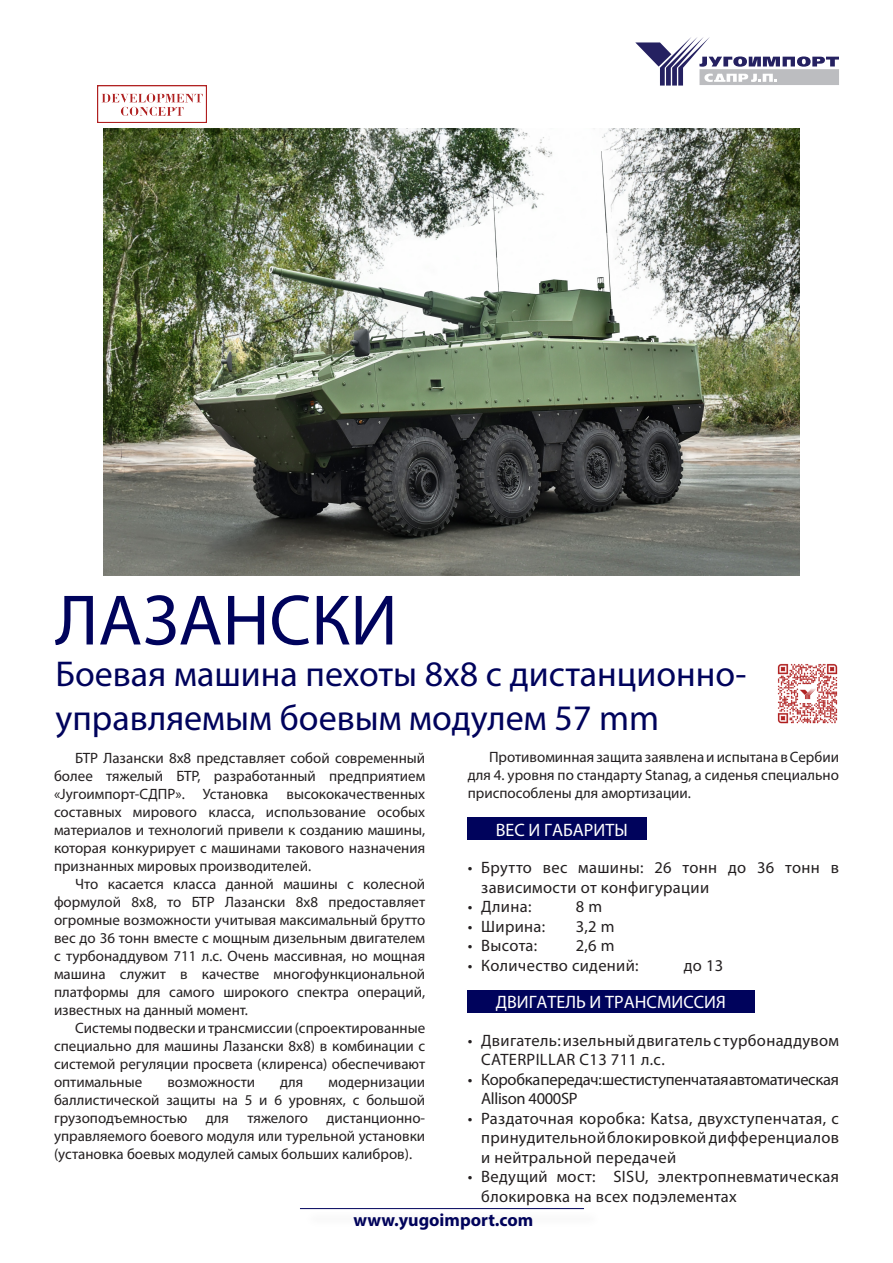
<style>
.page{position:relative;width:893px;height:1263px;background:#fff}
.page>*{position:absolute;margin:0;border:0;box-sizing:border-box;transform-origin:0 0}
.Naslov{font:72px "Myriad Pro";color:#00035c}
.Podnaslov{font:36px/43.2px "Myriad Pro";color:#00035c}
.Mali_naslov_sa_plavo{font:18px "Myriad Pro";color:#fff}
.t1{font:700 18px "Myriad Pro";color:#00035c}
.t2{font:16.5px/19.5px "Myriad Pro";letter-spacing:.02em;color:#231f20}
.t3{font:16.5px/19.5px "Myriad Pro";letter-spacing:-.02em;color:#231f20}
.Text{font:15px/18px "Myriad Pro";color:#231f20;text-align:justify}
</style>
<div class="page">
<svg style="left:635px;top:37px;width:204px;height:48px"></svg>
<hr style="left:300px;top:1208px;width:284px;height:1px;background:#00035c">
<img style="left:777px;top:663px;width:61px;height:61px">
<div style="left:468px;top:818px;width:179px;height:22px;background:#00035c"></div>
<div style="left:468px;top:990px;width:287px;height:22px;background:#00035c"></div>
<img style="left:104px;top:128px;width:695px;height:448px">
<img style="left:98px;top:85px;width:109px;height:37px">
<p class="Naslov" style="left:56px;top:576px;width:344px">ЛАЗАНСКИ</p>
<p class="Podnaslov" style="left:56px;top:652px;width:692px">Боевая машина пехоты 8x8 с дистанционно&shy;управляемым боевым модулем 57 mm</p>
<p class="Text" style="left:54px;top:749px;width:373px;text-indent:21px">БТР Лазански 8x8 представляет собой современный более тяжелый БТР, разработанный предприятием «Jугоимпорт-СДПР». Установка высококачественных составных мирового класса, использование особых материалов и технологий привели к созданию машины, которая конкурирует с машинами такового назначения признанных мировых производителей.</p>
<p class="Text" style="left:54px;top:875px;width:373px;text-indent:21px">Что касается класса данной машины с колесной формулой 8x8, то БТР Лазански 8x8 предоставляет огромные возможности учитывая максимальный брутто вес до 36 тонн вместе с мощным дизельным двигателем с турбонаддувом 711 л.с. Очень массивная, но мощная машина служит в качестве многофункциональной платформы для самого широкого спектра операций, известных на данный момент.</p>
<p class="Text" style="left:54px;top:1019px;width:373px;text-indent:21px">Системы подвески и трансмиссии (спроектированные специально для машины Лазански 8x8) в комбинации с системой регуляции просвета (клиренса) обеспечивают оптимальные</p>
<p class="Text" style="left:468px;top:748px;width:373px;text-indent:21px">Противоминная защита заявлена и испытана в Сербии для 4. уровня по стандарту Stanag, а сиденья специально приспособлены для амортизации.</p>
<p class="Mali_naslov_sa_plavo" style="left:496px;top:818px;width:133px">ВЕС И ГАБАРИТЫ</p>
<p class="t2" style="left:481px;top:857px;width:359px;text-indent:-14px">• Брутто вес машины: 26 тонн до 36 тонн в зависимости от конфигурации</p>
<p class="t2" style="left:468px;top:896px;width:65px">• Длина:</p>
<p class="t2" style="left:576px;top:896px;width:28px">8 m</p>
<p class="t2" style="left:468px;top:916px;width:79px">• Ширина:</p>
<p class="t2" style="left:576px;top:916px;width:40px">3,2 m</p>
<p class="t2" style="left:468px;top:935px;width:71px">• Высота:</p>
<p class="t2" style="left:576px;top:935px;width:40px">2,6 m</p>
<p class="t2" style="left:468px;top:955px;width:172px">• Количество сидений:</p>
<p class="t2" style="left:684px;top:955px;width:41px">до 13</p>
<p class="Mali_naslov_sa_plavo" style="left:496px;top:991px;width:232px">ДВИГАТЕЛЬ И ТРАНСМИССИЯ</p>
<p class="t2" style="left:481px;top:1030px;width:359px;text-indent:-14px">• Двигатель: изельный двигатель с турбонаддувом<br>CATERPILLAR C13 711 л.с.</p>
<p class="t3" style="left:481px;top:1069px;width:359px;text-indent:-14px">• Коробка передач: шестиступенчатая автоматическая<br>Allison 4000SP</p>
<p class="t2" style="left:481px;top:1108px;width:359px;text-align:justify;text-indent:-14px">• Раздаточная коробка: Katsa, двухступенчатая, с принудительной блокировкой дифференциалов и нейтральной передачей</p>
<p class="t2" style="left:481px;top:1166px;width:359px;text-indent:-14px">• Ведущий мост: SISU, электропневматическая блокировка на всех подэлементах</p>
<p class="Text" style="left:54px;top:1073px;width:373px;text-indent:274px">модернизации баллистической защиты на 5 и 6 уровнях, с большой грузоподъемностью для тяжелого дистанционно&shy;управляемого боевого модуля или турельной установки (установка боевых модулей самых больших калибров).</p>
<p class="Text" style="left:167px;top:1073px;width:89px">возможности</p>
<p class="Text" style="left:280px;top:1073px;width:25px">для</p>
<p class="t1" style="left:353px;top:1208px;width:182px">www.yugoimport.com</p>
</div>
